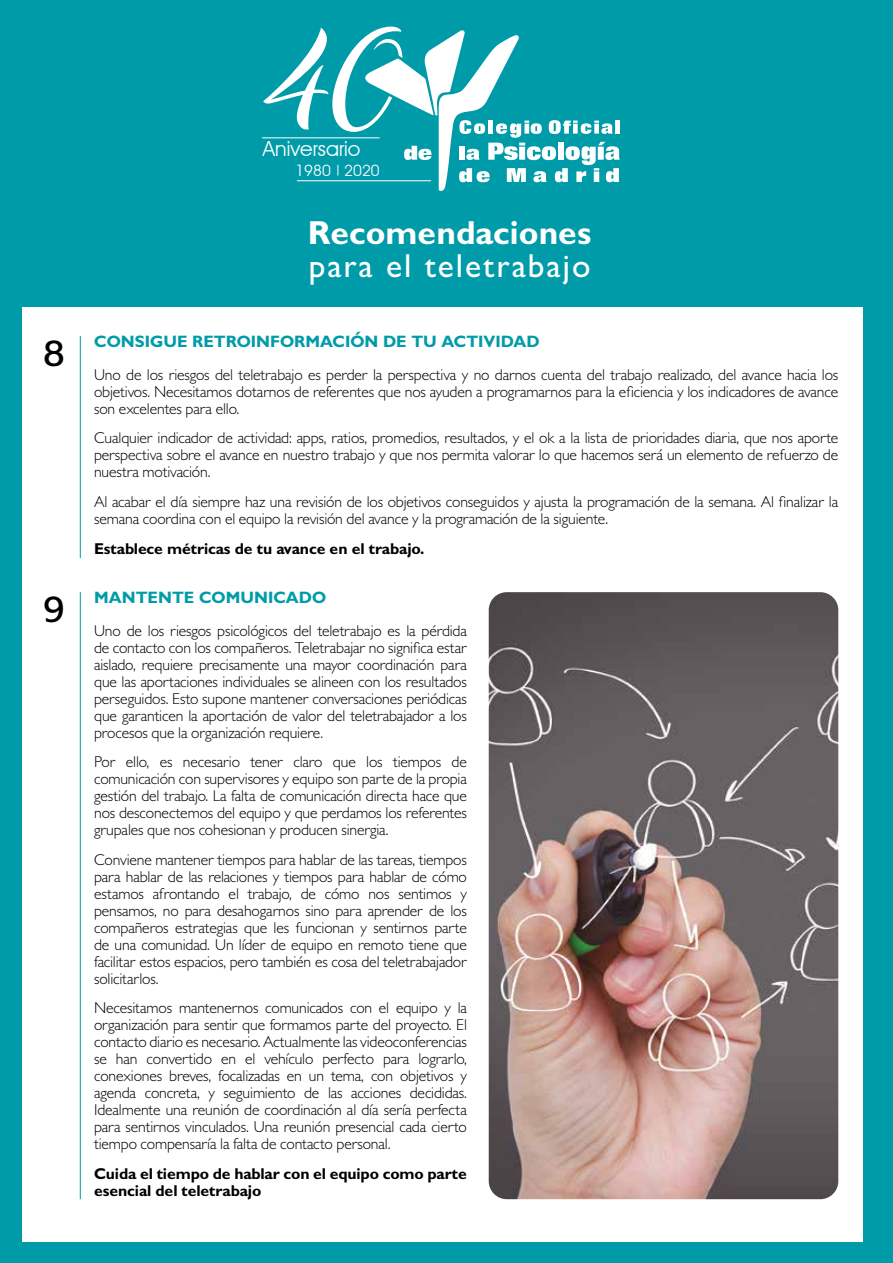
<style>
.page{position:relative;width:893px;height:1263px;background:#009ba8}
.page>*{position:absolute;margin:0;border:0;box-sizing:border-box;transform-origin:0 0}
.t1{font:37.2px "Formata";color:#000}
.t2{font:700 33.45px "Gill Sans MT Pro";color:#fff}
.t3{font:500 33.3px "Gill Sans MT Pro";letter-spacing:.06em;color:#fff}
.t4{font:20.85px "Advantage";color:#fff}
.t5{font:700 16.5px "Gill Sans MT Pro";color:#009ba8}
.t6{font:300 15.75px/17px "Gill Sans MT Pro";letter-spacing:-.01em;color:#000;text-align:justify}
.t7{font:700 15.75px/17px "Gill Sans MT Pro";letter-spacing:-.01em;color:#000}
.t8{font:15.75px "Advantage";color:#fff}
</style>
<div class="page">
<div style="left:23px;top:307px;width:840px;height:935px;background:#fff"></div>
<hr style="left:80px;top:336px;width:1px;height:222px;background:#009ba8">
<hr style="left:80px;top:592px;width:1px;height:607px;background:#009ba8">
<svg style="left:263px;top:26px;width:357px;height:165px"></svg>
<hr style="left:262px;top:138px;width:118px;height:1px;background:#fff">
<hr style="left:297px;top:180px;width:134px;height:1px;background:#fff">
<img style="left:489px;top:592px;width:349px;height:607px">
<h1 class="t1" style="left:43px;top:330px;width:23px">8</h1>
<h1 class="t1" style="left:43px;top:586px;width:23px">9</h1>
<h3 class="t4" style="left:263px;top:136px;width:99px">Aniversario</h3>
<p class="t8" style="left:295px;top:161px;width:86px">1980 2020</p>
<h2 class="t2" style="left:308px;top:212px;width:285px">Recomendaciones</h2>
<h3 class="t3" style="left:309px;top:246px;width:283px">para el teletrabajo</h3>
<p class="t5" style="left:94px;top:331px;width:447px">CONSIGUE RETROINFORMACIÓN DE TU ACTIVIDAD</p>
<p class="t6" style="left:94px;top:366px;width:746px">Uno de los riesgos del teletrabajo es perder la perspectiva y no darnos cuenta del trabajo realizado, del avance hacia los objetivos. Necesitamos dotarnos de referentes que nos ayuden a programarnos para la eficiencia y los indicadores de avance son excelentes para ello.</p>
<p class="t6" style="left:94px;top:429px;width:746px">Cualquier indicador de actividad: apps, ratios, promedios, resultados, y el ok a la lista de prioridades diaria, que nos aporte perspectiva sobre el avance en nuestro trabajo y que nos permita valorar lo que hacemos será un elemento de refuerzo de nuestra motivación.</p>
<p class="t6" style="left:94px;top:493px;width:746px">Al acabar el día siempre haz una revisión de los objetivos conseguidos y ajusta la programación de la semana. Al finalizar la semana coordina con el equipo la revisión del avance y la programación de la siguiente.</p>
<p class="t7" style="left:94px;top:540px;width:332px">Establece métricas de tu avance en el trabajo.</p>
<p class="t5" style="left:94px;top:588px;width:234px">MANTENTE COMUNICADO</p>
<p class="t6" style="left:94px;top:622px;width:374px">Uno de los riesgos psicológicos del teletrabajo es la pérdida de contacto con los compañeros. Teletrabajar no significa estar aislado, requiere precisamente una mayor coordinación para que las aportaciones individuales se alineen con los resultados perseguidos. Esto supone mantener conversaciones periódicas que garanticen la aportación de valor del teletrabajador a los procesos que la organización requiere.</p>
<p class="t6" style="left:94px;top:753px;width:374px">Por ello, es necesario tener claro que los tiempos de comunicación con supervisores y equipo son parte de la propia gestión del trabajo. La falta de comunicación directa hace que nos desconectemos del equipo y que perdamos los referentes grupales que nos cohesionan y producen sinergia.</p>
<p class="t6" style="left:94px;top:851px;width:374px">Conviene mantener tiempos para hablar de las tareas, tiempos para hablar de las relaciones y tiempos para hablar de cómo estamos afrontando el trabajo, de cómo nos sentimos y pensamos, no para desahogarnos sino para aprender de los compañeros estrategias que les funcionan y sentirnos parte de una comunidad. Un líder de equipo en remoto tiene que facilitar estos espacios, pero también es cosa del teletrabajador solicitarlos.</p>
<p class="t6" style="left:94px;top:999px;width:374px">Necesitamos mantenernos comunicados con el equipo y la organización para sentir que formamos parte del proyecto. El contacto diario es necesario. Actualmente las videoconferencias se han convertido en el vehículo perfecto para lograrlo, conexiones breves, focalizadas en un tema, con objetivos y agenda concreta, y seguimiento de las acciones decididas.<br>Idealmente una reunión de coordinación al día sería perfecta para sentirnos vinculados. Una reunión presencial cada cierto tiempo compensaría la falta de contacto personal.</p>
<p class="t7" style="left:94px;top:1164px;width:374px">Cuida el tiempo de hablar con el equipo como parte esencial del teletrabajo</p>
</div>
